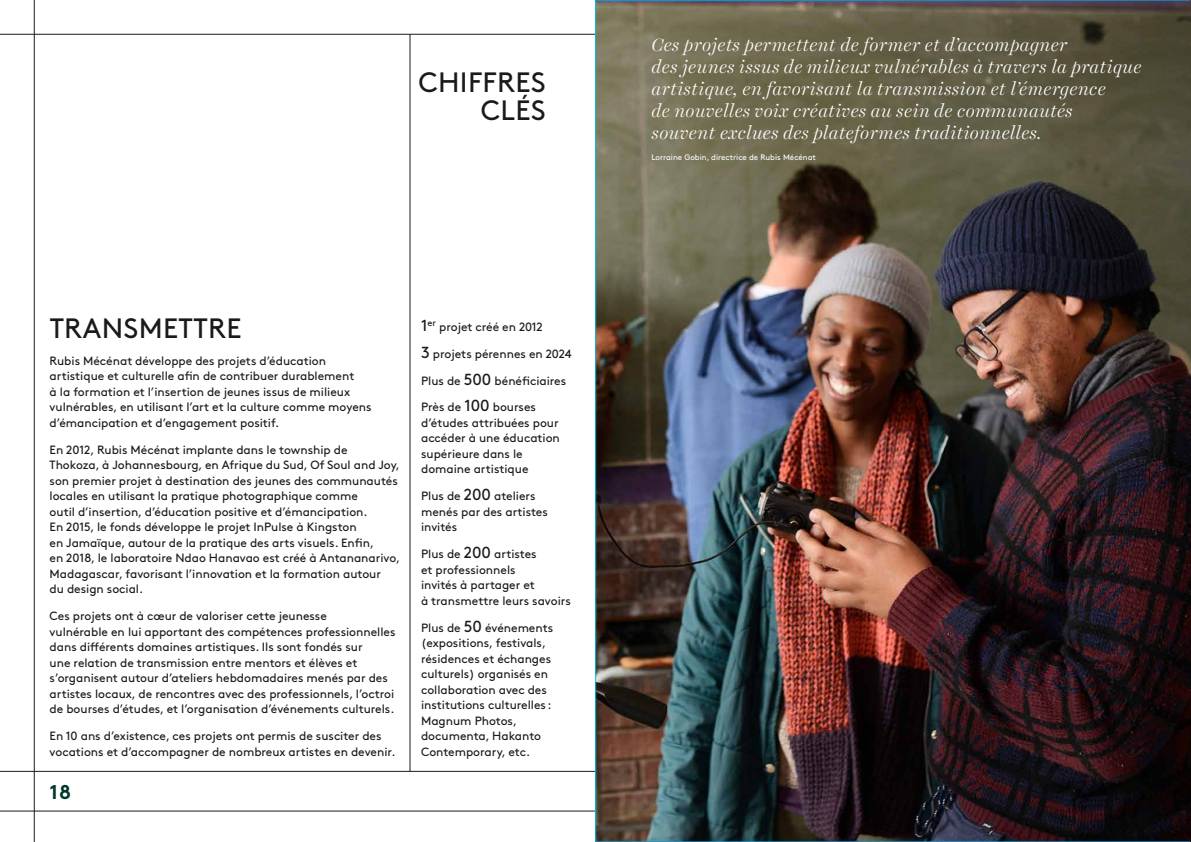
<style>
.page{position:relative;width:1191px;height:842px;background:#fff}
.page>*{position:absolute;margin:0;border:0;box-sizing:border-box;transform-origin:0 0}
.t1{font:28px/28px "Brown Pro";letter-spacing:.01em;color:#1a1a18;text-align:right}
.t2{font:700 20px "Brown Pro";color:#00382c}
.t3{font:italic 300 18px/22px "Harriet Display";letter-spacing:.03em;color:#fff}
.t4{font:12px/15.5px "Brown Pro";letter-spacing:-.005em;color:#1a1a18}
.t5{font:8px "Brown Pro";color:#fff}
.s1{font-size:16px}
</style>
<div class="page">
<hr style="left:0;top:811px;width:595px;height:1px;background:#1a1a18">
<hr style="left:0;top:771px;width:595px;height:1px;background:#1a1a18">
<hr style="left:0;top:34px;width:595px;height:1px;background:#1a1a18">
<hr style="left:34px;top:0;width:1px;height:842px;background:#1a1a18">
<hr style="left:410px;top:34px;width:1px;height:737px;background:#1a1a18">
<img style="left:595px;top:0;width:596px;height:842px">
<hr style="left:595px;top:1px;width:1px;height:841px;background:#05bbee">
<hr style="left:596px;top:0;width:593px;height:1px;background:#009ee3">
<hr style="left:595px;top:841px;width:595px;height:1px;background:#009ee3">
<h1 class="t1" style="left:418px;top:66px;width:129px">CHIFFRES<br>CLÉS</h1>
<h1 class="t1" style="left:50px;top:312px;width:193px">TRANSMETTRE</h1>
<p class="t4" style="left:50px;top:352px;width:323px">Rubis Mécénat développe des projets d’éducation artistique et culturelle afin de contribuer durablement<br>à la formation et l’insertion de jeunes issus de milieux vulnérables, en utilisant l’art et la culture comme moyens d’émancipation et d’engagement positif.</p>
<p class="t4" style="left:50px;top:441px;width:352px">En 2012, Rubis Mécénat implante dans le township de Thokoza, à Johannesbourg, en Afrique du Sud, Of Soul and Joy, son premier projet à destination des jeunes des communautés locales en utilisant la pratique photographique comme<br>outil d’insertion, d’éducation positive et d’émancipation.<br>En 2015, le fonds développe le projet InPulse à Kingston<br>en Jamaïque, autour de la pratique des arts visuels. Enfin,<br>en 2018, le laboratoire Ndao Hanavao est créé à Antananarivo, Madagascar, favorisant l’innovation et la formation autour<br>du design social.</p>
<p class="t4" style="left:50px;top:607px;width:347px">Ces projets ont à cœur de valoriser cette jeunesse<br>vulnérable en lui apportant des compétences professionnelles dans différents domaines artistiques. Ils sont fondés sur<br>une relation de transmission entre mentors et élèves et s’organisent autour d’ateliers hebdomadaires menés par des artistes locaux, de rencontres avec des professionnels, l’octroi de bourses d’études, et l’organisation d’événements culturels.</p>
<p class="t4" style="left:50px;top:727px;width:347px">En 10 ans d’existence, ces projets ont permis de susciter des vocations et d’accompagner de nombreux artistes en devenir.</p>
<h2 class="t2" style="left:50px;top:776px;width:23px">18</h2>
<p class="t4" style="left:421px;top:318px;width:123px"><span class="s1">1</span><sup>er</sup> projet créé en 2012</p>
<p class="t4" style="left:421px;top:345px;width:152px"><span class="s1">3</span> projets pérennes en 2024</p>
<p class="t4" style="left:421px;top:372px;width:147px">Plus de <span class="s1">500</span> bénéficiaires</p>
<p class="t4" style="left:421px;top:399px;width:140px">Près de <span class="s1">100</span> bourses d’études attribuées pour accéder à une éducation supérieure dans le domaine artistique</p>
<p class="t4" style="left:421px;top:487px;width:128px">Plus de <span class="s1">200</span> ateliers menés par des artistes invités</p>
<p class="t4" style="left:421px;top:545px;width:151px">Plus de <span class="s1">200</span> artistes<br>et professionnels<br>invités à partager et<br>à transmettre leurs savoirs</p>
<p class="t4" style="left:421px;top:619px;width:134px">Plus de <span class="s1">50</span> événements (expositions, festivals, résidences et échanges culturels) organisés en collaboration avec des institutions culturelles :<br>Magnum Photos, documenta, Hakanto<br>Contemporary, etc.</p>
<p class="t3" style="left:651px;top:34px;width:491px">Ces projets permettent de former et d’accompagner<br>des jeunes issus de milieux vulnérables à travers la pratique artistique, en favorisant la transmission et l’émergence<br>de nouvelles voix créatives au sein de communautés<br>souvent exclues des plateformes traditionnelles.</p>
<p class="t5" style="left:651px;top:152px;width:166px">Lorraine Gobin, directrice de Rubis Mécénat</p>
</div>
